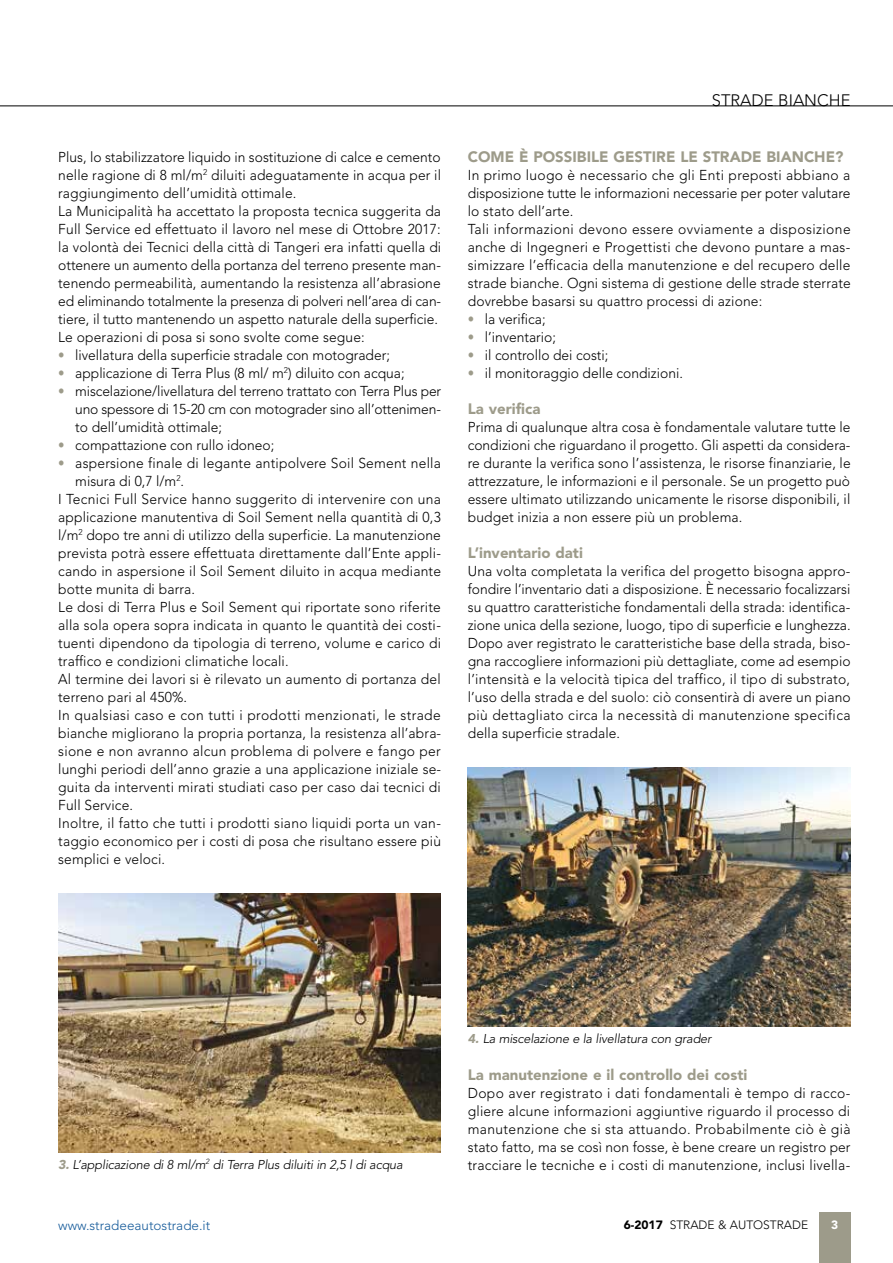
<style>
.page{position:relative;width:893px;height:1263px;background:#fff}
.page>*{position:absolute;margin:0;border:0;box-sizing:border-box;transform-origin:0 0}
.t1{font:300 16.5px "Avenir";color:#000}
.t2{font:900 15px "Avenir";color:#9d9b8a}
.t3{font:300 14.25px/18px "Avenir";letter-spacing:.01em;color:#000;text-align:justify}
.t4{font:300 14.25px "Avenir";letter-spacing:.03em;color:#000}
.t5{font:300 13.5px "Avenir";color:#165b9a}
.t6{font:italic 300 12.75px "Avenir";letter-spacing:-.015em;color:#000}
.t7{font:300 12px "Avenir";color:#000}
.t8{font:900 12px "Avenir";color:#fff}
.s1{color:#9d9b8a}
.s2{font-weight:900;color:#9d9b8a}
.s3{font-weight:900}
</style>
<div class="page">
<hr style="left:0;top:106px;width:893px;height:1px;background:#000">
<div style="left:819px;top:1212px;width:31px;height:51px;background:#9d9b8a"></div>
<img style="left:58px;top:893px;width:383px;height:259px">
<img style="left:468px;top:767px;width:382px;height:259px">
<p class="t3" style="left:58px;top:148px;width:385px;text-align:left">Plus, lo stabilizzatore liquido in sostituzione di calce e cemento nelle ragione di 8 ml/m<sup>2</sup> diluiti adeguatamente in acqua per il raggiungimento dell’umidità ottimale.<br>La Municipalità ha accettato la proposta tecnica suggerita da Full Service ed effettuato il lavoro nel mese di Ottobre 2017: la volontà dei Tecnici della città di Tangeri era infatti quella di ottenere un aumento della portanza del terreno presente man&shy;tenendo permeabilità, aumentando la resistenza all’abrasione ed eliminando totalmente la presenza di polveri nell’area di can&shy;tiere, il tutto mantenendo un aspetto naturale della superficie.<br>Le operazioni di posa si sono svolte come segue:</p>
<p class="t3" style="left:58px;top:346px;width:333px"><span class="s1">•</span> livellatura della superficie stradale con motograder;</p>
<p class="t3" style="left:58px;top:364px;width:348px"><span class="s1">•</span> applicazione di Terra Plus (8 ml/ m<sup>2</sup>) diluito con acqua;</p>
<p class="t3" style="left:75px;top:382px;width:367px;text-indent:-17px"><span class="s1">•</span> miscelazione/livellatura del terreno trattato con Terra Plus per uno spessore di 15-20 cm con motograder sino all’ottenimen&shy;to dell’umidità ottimale;</p>
<p class="t3" style="left:58px;top:436px;width:218px"><span class="s1">•</span> compattazione con rullo idoneo;</p>
<p class="t3" style="left:58px;top:454px;width:384px"><span class="s1">•</span> aspersione finale di legante antipolvere Soil Sement nella</p>
<p class="t3" style="left:75px;top:472px;width:110px">misura di 0,7 l/m<sup>2</sup>.</p>
<p class="t3" style="left:58px;top:490px;width:384px">I Tecnici Full Service hanno suggerito di intervenire con una</p>
<p class="t3" style="left:58px;top:508px;width:384px">applicazione manutentiva di Soil Sement nella quantità di 0,3</p>
<p class="t3" style="left:58px;top:526px;width:384px">l/m<sup>2</sup> dopo tre anni di utilizzo della superficie. La manutenzione</p>
<p class="t3" style="left:58px;top:544px;width:384px">prevista potrà essere effettuata direttamente dall’Ente appli-</p>
<p class="t3" style="left:58px;top:562px;width:384px">cando in aspersione il Soil Sement diluito in acqua mediante</p>
<p class="t3" style="left:58px;top:580px;width:138px">botte munita di barra.</p>
<p class="t3" style="left:58px;top:598px;width:384px">Le dosi di Terra Plus e Soil Sement qui riportate sono riferite</p>
<p class="t3" style="left:58px;top:616px;width:384px">alla sola opera sopra indicata in quanto le quantità dei costi-</p>
<p class="t3" style="left:58px;top:634px;width:384px">tuenti dipendono da tipologia di terreno, volume e carico di</p>
<p class="t3" style="left:58px;top:652px;width:232px">traffico e condizioni climatiche locali.</p>
<p class="t3" style="left:58px;top:670px;width:384px">Al termine dei lavori si è rilevato un aumento di portanza del</p>
<p class="t3" style="left:58px;top:688px;width:130px">terreno pari al 450%.</p>
<p class="t4" style="left:58px;top:707px;width:384px">In qualsiasi caso e con tutti i prodotti menzionati, le strade</p>
<p class="t3" style="left:58px;top:724px;width:384px">bianche migliorano la propria portanza, la resistenza all’abra-</p>
<p class="t3" style="left:58px;top:742px;width:384px">sione e non avranno alcun problema di polvere e fango per</p>
<p class="t3" style="left:58px;top:760px;width:384px">lunghi periodi dell’anno grazie a una applicazione iniziale se-</p>
<p class="t3" style="left:58px;top:778px;width:384px">guita da interventi mirati studiati caso per caso dai tecnici di</p>
<p class="t3" style="left:58px;top:796px;width:76px">Full Service.</p>
<p class="t3" style="left:58px;top:814px;width:384px">Inoltre, il fatto che tutti i prodotti siano liquidi porta un van-</p>
<p class="t3" style="left:58px;top:832px;width:384px">taggio economico per i costi di posa che risultano essere più</p>
<p class="t3" style="left:58px;top:850px;width:108px">semplici e veloci.</p>
<p class="t1" style="left:712px;top:90px;width:140px">STRADE BIANCHE</p>
<p class="t2" style="left:468px;top:148px;width:377px">COME È POSSIBILE GESTIRE LE STRADE BIANCHE?</p>
<p class="t3" style="left:468px;top:166px;width:384px;text-align:left">In primo luogo è necessario che gli Enti preposti abbiano a disposizione tutte le informazioni necessarie per poter valutare lo stato dell’arte.<br>Tali informazioni devono essere ovviamente a disposizione anche di Ingegneri e Progettisti che devono puntare a mas&shy;simizzare l’efficacia della manutenzione e del recupero delle strade bianche. Ogni sistema di gestione delle strade sterrate dovrebbe basarsi su quattro processi di azione:</p>
<p class="t3" style="left:468px;top:310px;width:79px"><span class="s1">•</span> la verifica;</p>
<p class="t3" style="left:468px;top:328px;width:90px"><span class="s1">•</span> l’inventario;</p>
<p class="t3" style="left:468px;top:346px;width:142px"><span class="s1">•</span> il controllo dei costi;</p>
<p class="t3" style="left:468px;top:364px;width:217px"><span class="s1">•</span> il monitoraggio delle condizioni.</p>
<p class="t2" style="left:468px;top:400px;width:74px">La verifica</p>
<p class="t3" style="left:468px;top:418px;width:384px">Prima di qualunque altra cosa è fondamentale valutare tutte le condizioni che riguardano il progetto. Gli aspetti da considera&shy;re durante la verifica sono l’assistenza, le risorse finanziarie, le attrezzature, le informazioni e il personale. Se un progetto può essere ultimato utilizzando unicamente le risorse disponibili, il budget inizia a non essere più un problema.</p>
<p class="t2" style="left:468px;top:544px;width:117px">L’inventario dati</p>
<p class="t3" style="left:468px;top:562px;width:384px">Una volta completata la verifica del progetto bisogna appro&shy;fondire l’inventario dati a disposizione. È necessario focalizzarsi su quattro caratteristiche fondamentali della strada: identifica&shy;zione unica della sezione, luogo, tipo di superficie e lunghezza.<br>Dopo aver registrato le caratteristiche base della strada, biso&shy;gna raccogliere informazioni più dettagliate, come ad esempio l’intensità e la velocità tipica del traffico, il tipo di substrato, l’uso della strada e del suolo: ciò consentirà di avere un piano più dettagliato circa la necessità di manutenzione specifica della superficie stradale.</p>
<p class="t6" style="left:468px;top:1031px;width:245px"><span class="s2">4.</span> La miscelazione e la livellatura con grader</p>
<p class="t2" style="left:468px;top:1066px;width:281px">La manutenzione e il controllo dei costi</p>
<p class="t3" style="left:468px;top:1084px;width:384px">Dopo aver registrato i dati fondamentali è tempo di racco&shy;gliere alcune informazioni aggiuntive riguardo il processo di manutenzione che si sta attuando. Probabilmente ciò è già stato fatto, ma se così non fosse, è bene creare un registro per</p>
<p class="t6" style="left:58px;top:1157px;width:346px"><span class="s2">3.</span> L’applicazione di 8 ml/m<sup>2</sup> di Terra Plus diluiti in 2,5 l di acqua</p>
<p class="t3" style="left:468px;top:1156px;width:384px">tracciare le tecniche e i costi di manutenzione, inclusi livella-</p>
<p class="t5" style="left:58px;top:1217px;width:154px">www.stradeeautostrade.it</p>
<p class="t7" style="left:624px;top:1218px;width:186px"><span class="s3">6-2017</span> STRADE &amp; AUTOSTRADE</p>
<p class="t8" style="left:831px;top:1217px;width:9px">3</p>
</div>
